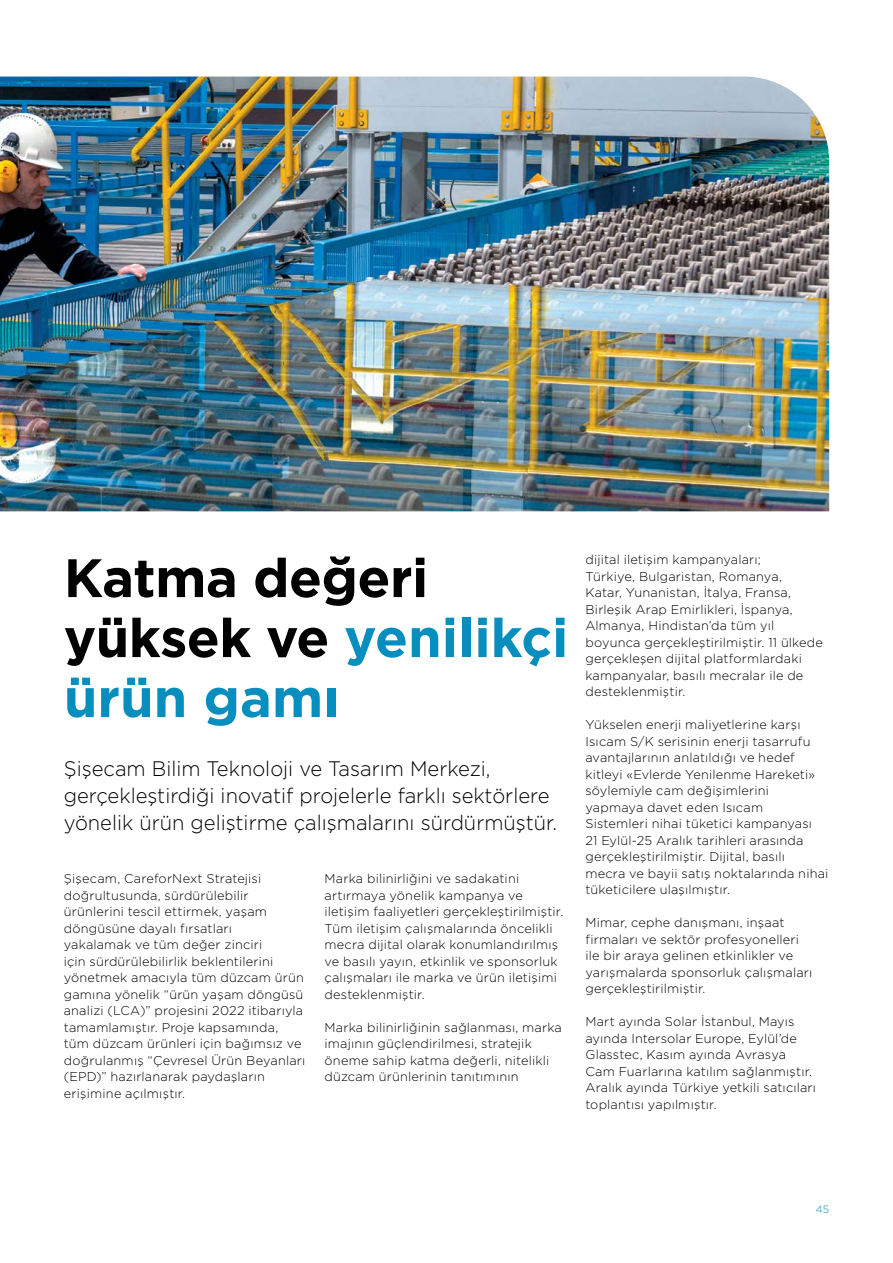
<style>
.page{position:relative;width:893px;height:1263px;background:#fff}
.page>*{position:absolute;margin:0;border:0;box-sizing:border-box;transform-origin:0 0}
.t1{font:700 54px/60px "Gotham";letter-spacing:-.01em;color:#000}
.t2{font:300 21px/27px "Gotham";color:#000;scale:.96 1}
.t3{font:300 12.75px/16.5px "Gotham";letter-spacing:.015em;color:#000}
.t4{font:300 10.5px "Gotham";color:#068fbe}
.s1{color:#068fbe}
</style>
<div class="page">
<img style="left:0;top:77px;width:829px;height:434px">
<h1 class="t1" style="left:64px;top:548px;width:506px">Katma değeri yüksek ve <span class="s1">yenilikçi ürün gamı</span></h1>
<h2 class="t2" style="left:64px;top:755px;width:515px">Şişecam Bilim Teknoloji ve Tasarım Merkezi, gerçekleştirdiği inovatif projelerle farklı sektörlere yönelik ürün geliştirme çalışmalarını sürdürmüştür.</h2>
<p class="t3" style="left:64px;top:870px;width:243px">Şişecam, CareforNext Stratejisi doğrultusunda, sürdürülebilir ürünlerini tescil ettirmek, yaşam döngüsüne dayalı fırsatları<br>yakalamak ve tüm değer zinciri<br>için sürdürülebilirlik beklentilerini yönetmek amacıyla tüm düzcam ürün gamına yönelik “ürün yaşam döngüsü analizi (LCA)” projesini 2022 itibarıyla tamamlamıştır. Proje kapsamında, tüm düzcam ürünleri için bağımsız ve doğrulanmış “Çevresel Ürün Beyanları (EPD)” hazırlanarak paydaşların erişimine açılmıştır.</p>
<p class="t3" style="left:325px;top:870px;width:240px">Marka bilinirliğini ve sadakatini artırmaya yönelik kampanya ve iletişim faaliyetleri gerçekleştirilmiştir.<br>Tüm iletişim çalışmalarında öncelikli mecra dijital olarak konumlandırılmış ve basılı yayın, etkinlik ve sponsorluk çalışmaları ile marka ve ürün iletişimi desteklenmiştir.</p>
<p class="t3" style="left:325px;top:1018px;width:239px">Marka bilinirliğinin sağlanması, marka imajının güçlendirilmesi, stratejik öneme sahip katma değerli, nitelikli düzcam ürünlerinin tanıtımının</p>
<p class="t3" style="left:585px;top:551px;width:239px">dijital iletişim kampanyaları;<br>Türkiye, Bulgaristan, Romanya,<br>Katar, Yunanistan, İtalya, Fransa, Birleşik Arap Emirlikleri, İspanya, Almanya, Hindistan’da tüm yıl boyunca gerçekleştirilmiştir. 11 ülkede gerçekleşen dijital platformlardaki kampanyalar, basılı mecralar ile de desteklenmiştir.</p>
<p class="t3" style="left:585px;top:716px;width:245px">Yükselen enerji maliyetlerine karşı Isıcam S/K serisinin enerji tasarrufu avantajlarının anlatıldığı ve hedef kitleyi «Evlerde Yenilenme Hareketi» söylemiyle cam değişimlerini yapmaya davet eden Isıcam Sistemleri nihai tüketici kampanyası<br>21 Eylül-25 Aralık tarihleri arasında gerçekleştirilmiştir. Dijital, basılı<br>mecra ve bayii satış noktalarında nihai tüketicilere ulaşılmıştır.</p>
<p class="t3" style="left:585px;top:914px;width:228px">Mimar, cephe danışmanı, inşaat firmaları ve sektör profesyonelleri ile bir araya gelinen etkinlikler ve yarışmalarda sponsorluk çalışmaları gerçekleştirilmiştir.</p>
<p class="t3" style="left:585px;top:1013px;width:232px">Mart ayında Solar İstanbul, Mayıs ayında Intersolar Europe, Eylül’de Glasstec, Kasım ayında Avrasya Cam Fuarlarına katılım sağlanmıştır.<br>Aralık ayında Türkiye yetkili satıcıları toplantısı yapılmıştır.</p>
<p class="t4" style="left:816px;top:1202px;width:15px">45</p>
</div>
